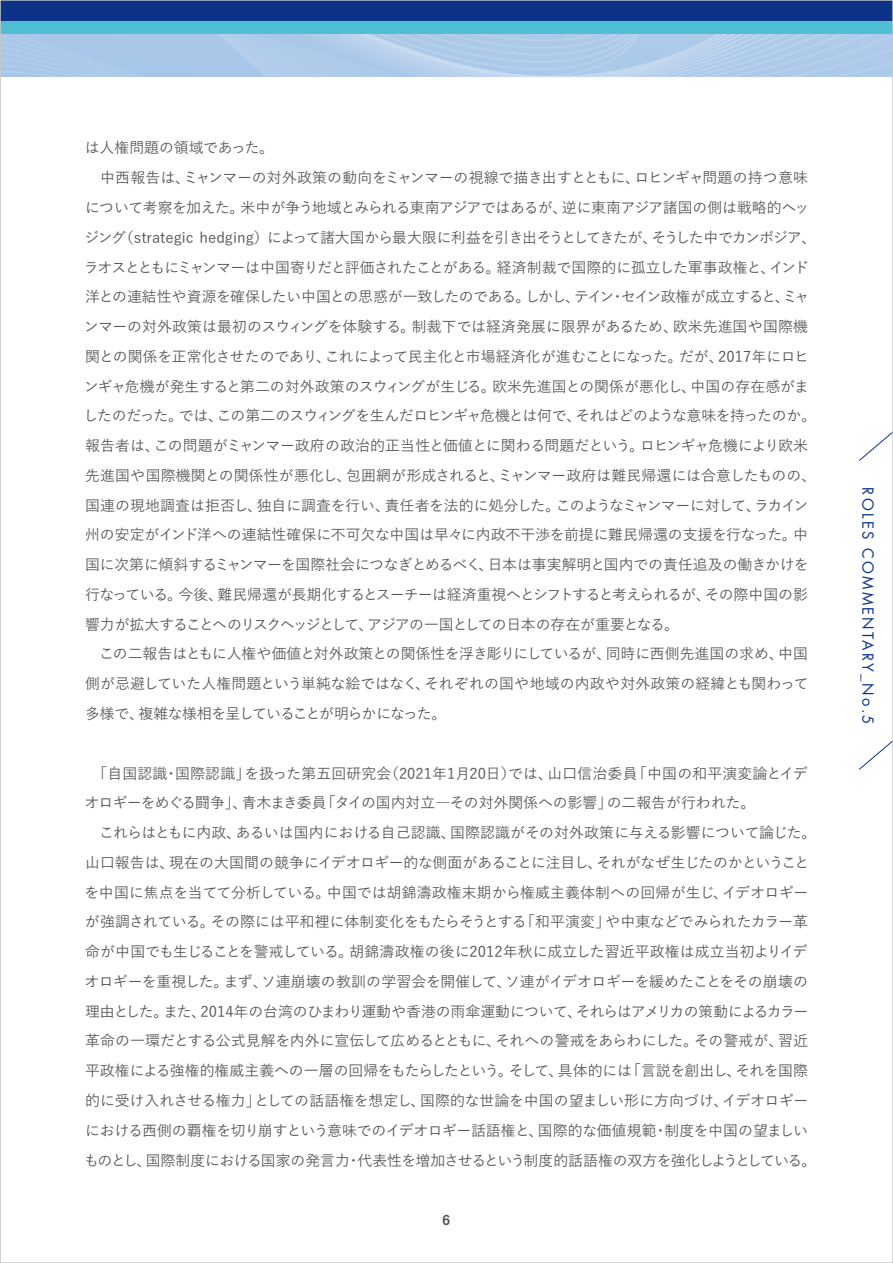
<style>
.page{position:relative;width:893px;height:1263px;background:#fff}
.page>*{position:absolute;margin:0;border:0;box-sizing:border-box;transform-origin:0 0}
.t1{font:14.85px/29.7px "Yu Gothic Std M";letter-spacing:-.01em;color:#595757}
.t2{font:14.85px "Futura Std";letter-spacing:.15em;color:#0c3388}
.t3{font:13.8px "Midashi Go Pr 5 MB31";color:#595757}
</style>
<div class="page">
<img style="left:2px;top:34px;width:889px;height:43px">
<div style="left:0;top:0;width:893px;height:21px;background:#0c3388"></div>
<div style="left:0;top:21px;width:893px;height:13px;background:#4fbfd3"></div>
<svg style="left:859px;top:433px;width:32px;height:28px"></svg>
<svg style="left:859px;top:742px;width:32px;height:28px"></svg>
<p class="t1" style="left:84px;top:132px;width:734px">は人権問題の領域であった。<br>　中西報告は、ミャンマーの対外政策の動向をミャンマーの視線で描き出すとともに、ロヒンギャ問題の持つ意味について考察を加えた。米中が争う地域とみられる東南アジアではあるが、逆に東南アジア諸国の側は戦略的ヘッジング（strategic hedging）によって諸大国から最大限に利益を引き出そうとしてきたが、そうした中でカンボジア、ラオスとともにミャンマーは中国寄りだと評価されたことがある。経済制裁で国際的に孤立した軍事政権と、インド洋との連結性や資源を確保したい中国との思惑が一致したのである。しかし、テイン・セイン政権が成立すると、ミャンマーの対外政策は最初のスウィングを体験する。制裁下では経済発展に限界があるため、欧米先進国や国際機関との関係を正常化させたのであり、これによって民主化と市場経済化が進むことになった。だが、2017年にロヒンギャ危機が発生すると第二の対外政策のスウィングが生じる。欧米先進国との関係が悪化し、中国の存在感がましたのだった。では、この第二のスウィングを生んだロヒンギャ危機とは何で、それはどのような意味を持ったのか。報告者は、この問題がミャンマー政府の政治的正当性と価値とに関わる問題だという。ロヒンギャ危機により欧米先進国や国際機関との関係性が悪化し、包囲網が形成されると、ミャンマー政府は難民帰還には合意したものの、国連の現地調査は拒否し、独自に調査を行い、責任者を法的に処分した。このようなミャンマーに対して、ラカイン州の安定がインド洋への連結性確保に不可欠な中国は早々に内政不干渉を前提に難民帰還の支援を行なった。中国に次第に傾斜するミャンマーを国際社会につなぎとめるべく、日本は事実解明と国内での責任追及の働きかけを行なっている。今後、難民帰還が長期化するとスーチーは経済重視へとシフトすると考えられるが、その際中国の影響力が拡大することへのリスクヘッジとして、アジアの一国としての日本の存在が重要となる。<br>　この二報告はともに人権や価値と対外政策との関係性を浮き彫りにしているが、同時に西側先進国の求め、中国側が忌避していた人権問題という単純な絵ではなく、それぞれの国や地域の内政や対外政策の経緯とも関わって多様で、複雑な様相を呈していることが明らかになった。</p>
<p class="t1" style="left:84px;top:757px;width:734px">　「自国認識・国際認識」を扱った第五回研究会（2021年1月20日）では、山口信治委員「中国の和平演変論とイデオロギーをめぐる闘争」、青木まき委員「タイの国内対立―その対外関係への影響」の二報告が行われた。<br>　これらはともに内政、あるいは国内における自己認識、国際認識がその対外政策に与える影響について論じた。山口報告は、現在の大国間の競争にイデオロギー的な側面があることに注目し、それがなぜ生じたのかということを中国に焦点を当てて分析している。中国では胡錦濤政権末期から権威主義体制への回帰が生じ、イデオロギーが強調されている。その際には平和裡に体制変化をもたらそうとする「和平演変」や中東などでみられたカラー革命が中国でも生じることを警戒している。胡錦濤政権の後に2012年秋に成立した習近平政権は成立当初よりイデオロギーを重視した。まず、ソ連崩壊の教訓の学習会を開催して、ソ連がイデオロギーを緩めたことをその崩壊の理由とした。また、2014年の台湾のひまわり運動や香港の雨傘運動について、それらはアメリカの策動によるカラー革命の一環だとする公式見解を内外に宣伝して広めるとともに、それへの警戒をあらわにした。その警戒が、習近平政権による強権的権威主義への一層の回帰をもたらしたという。そして、具体的には「言説を創出し、それを国際的に受け入れさせる権力」としての話語権を想定し、国際的な世論を中国の望ましい形に方向づけ、イデオロギーにおける西側の覇権を切り崩すという意味でのイデオロギー話語権と、国際的な価値規範・制度を中国の望ましいものとし、国際制度における国家の発言力・代表性を増加させるという制度的話語権の双方を強化しようとしている。</p>
<p class="t3" style="left:443px;top:1208px;width:9px">6</p>
<p class="t2" style="left:877px;top:487px;width:239px;rotate:90deg">ROLES COMMENTARY_No.5</p>
</div>
